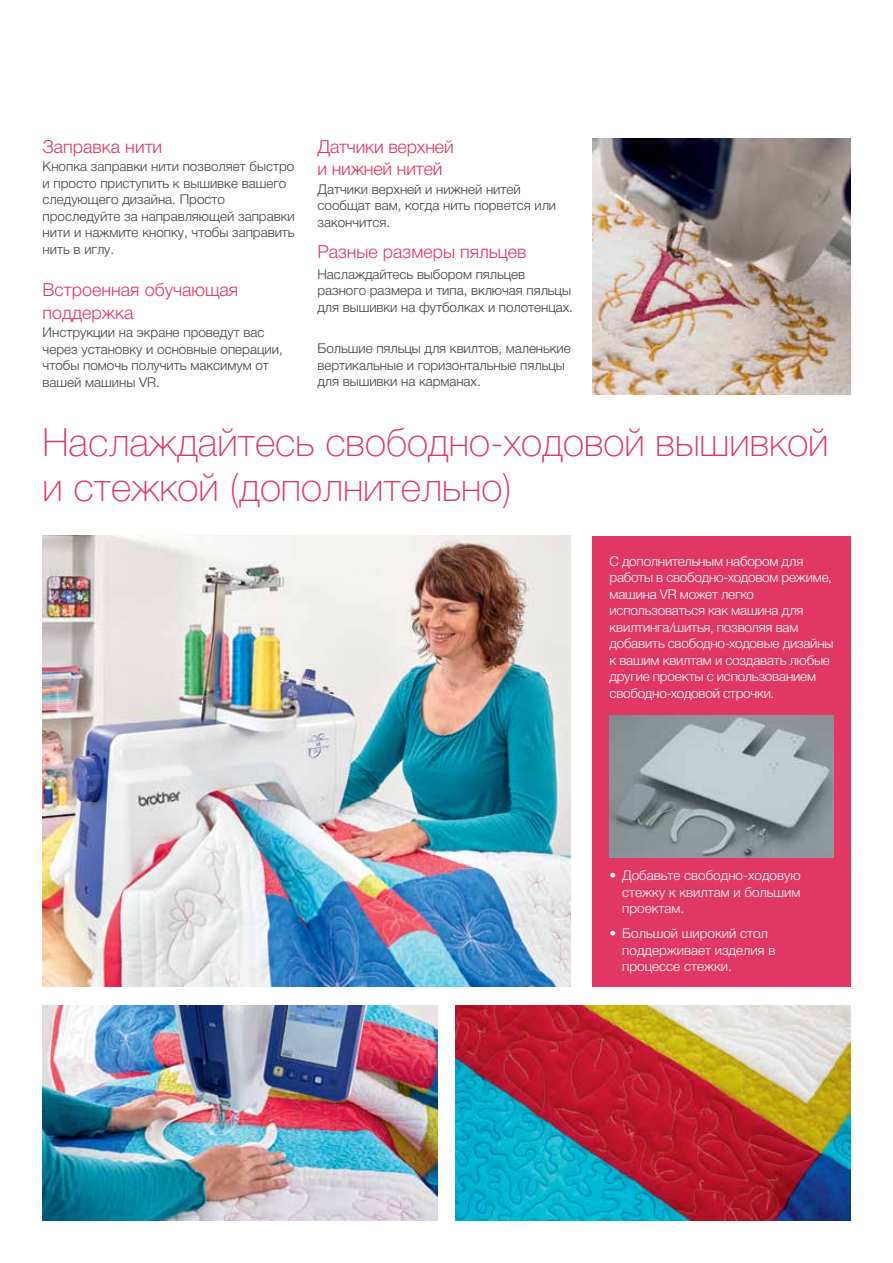
<style>
.page{position:relative;width:893px;height:1263px;background:#fff}
.page>*{position:absolute;margin:0;border:0;box-sizing:border-box;transform-origin:0 0}
.t1{font:100 39px/45px "Helvetica Neue Cyr";color:#e03765}
.t2{font:300 18px/22.5px "Helvetica Neue Cyr";color:#e03765}
.t3{font:300 13.5px/16.5px "Helvetica Neue Cyr";color:#414042}
.t4{font:300 13.5px/16.5px "Helvetica Neue Cyr";letter-spacing:-.01em;color:#fff}
</style>
<div class="page">
<div style="left:592px;top:536px;width:258px;height:450px;background:#e03765"></div>
<img style="left:43px;top:536px;width:528px;height:450px">
<img style="left:609px;top:715px;width:224px;height:143px">
<img style="left:592px;top:139px;width:258px;height:255px">
<img style="left:455px;top:1006px;width:395px;height:214px">
<img style="left:43px;top:1006px;width:395px;height:214px">
<h2 class="t2" style="left:43px;top:135px;width:121px">Заправка нити</h2>
<p class="t3" style="left:43px;top:158px;width:254px">Кнопка заправки нити позволяет быстро и просто приступить к вышивке вашего следующего дизайна. Просто проследуйте за направляющей заправки нити и нажмите кнопку, чтобы заправить нить в иглу.</p>
<h2 class="t2" style="left:43px;top:279px;width:197px">Встроенная обучающая поддержка</h2>
<p class="t3" style="left:43px;top:325px;width:242px">Инструкции на экране проведут вас через установку и основные операции, чтобы помочь получить максимум от вашей машины VR.</p>
<h2 class="t2" style="left:317px;top:135px;width:138px">Датчики верхней и нижней нитей</h2>
<p class="t3" style="left:317px;top:181px;width:240px">Датчики верхней и нижней нитей сообщат вам, когда нить порвется или закончится.</p>
<h2 class="t2" style="left:317px;top:240px;width:210px">Разные размеры пяльцев</h2>
<p class="t3" style="left:317px;top:266px;width:257px">Наслаждайтесь выбором пяльцев разного размера и типа, включая пяльцы для вышивки на футболках и полотенцах.</p>
<p class="t3" style="left:317px;top:340px;width:255px">Большие пяльцы для квилтов, маленькие вертикальные и горизонтальные пяльцы для вышивки на карманах.</p>
<h1 class="t1" style="left:43px;top:420px;width:787px">Наслаждайтесь свободно-ходовой вышивкой и стежкой (дополнительно)</h1>
<p class="t4" style="left:609px;top:553px;width:225px">C дополнительным набором для работы в свободно-ходовом режиме, машина VR может легко использоваться как машина для квилтинга/шитья, позволяя вам добавить свободно-ходовые дизайны к вашим квилтам и создавать любые другие проекты с использованием свободно-ходовой строчки.</p>
<p class="t4" style="left:622px;top:867px;width:180px;text-align:justify;text-indent:-13px">• Добавьте свободно-ходовую стежку к квилтам и большим проектам.</p>
<p class="t4" style="left:622px;top:925px;width:155px;text-indent:-13px">• Большой широкий стол поддерживает изделия в процессе стежки.</p>
</div>
